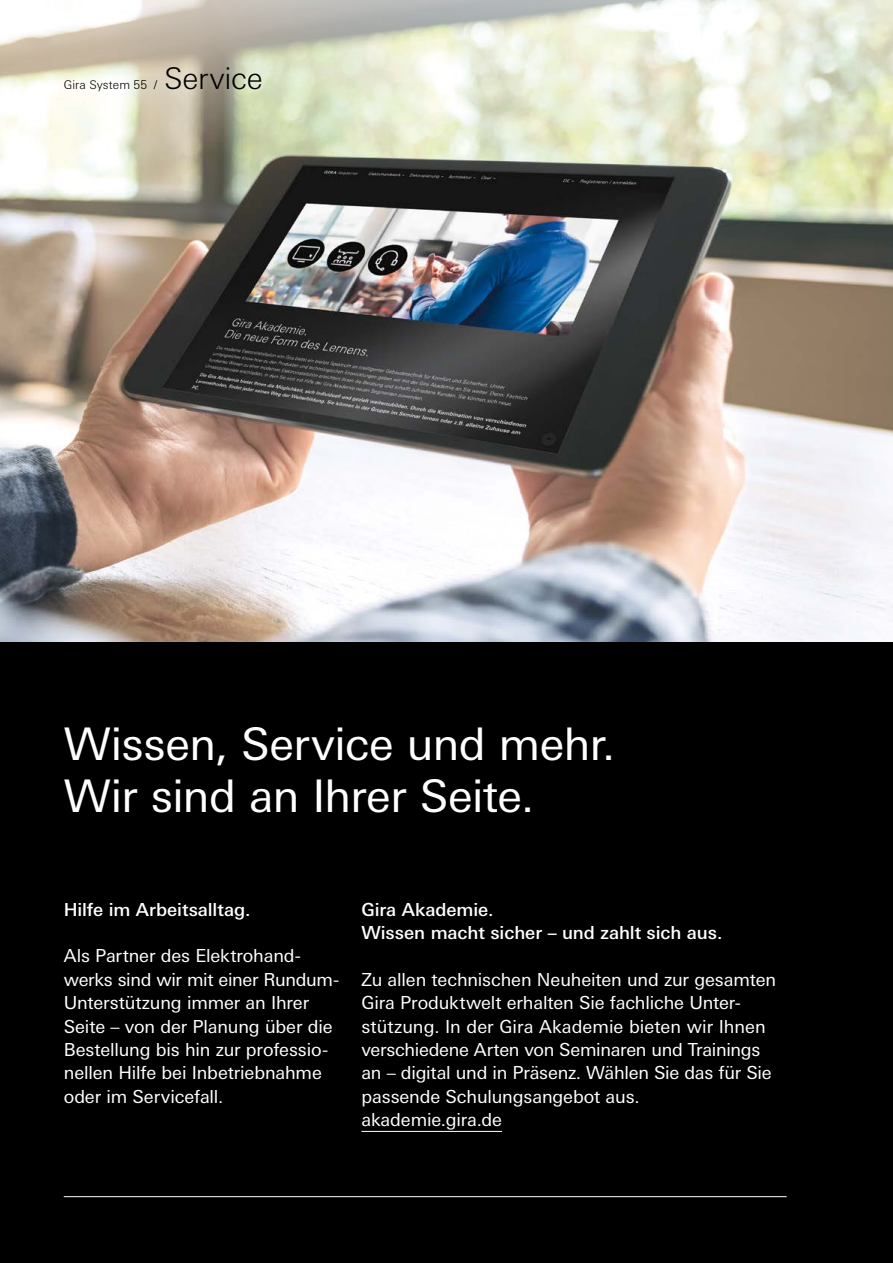
<style>
.page{position:relative;width:893px;height:1263px;background:#000}
.page>*{position:absolute;margin:0;border:0;box-sizing:border-box;transform-origin:0 0}
.t1{font:45px/52.5px "Univers Next W1 G";letter-spacing:-.01em;color:#fff}
.t2{font:300 30px "Univers Next W1 G";letter-spacing:-.005em;color:#000}
.t3{font:18px/23.4px "Univers Next W1 G";letter-spacing:-.01em;color:#fff}
.t4{font:500 18px/23.4px "Univers Next W1 G";letter-spacing:-.005em;color:#fff}
.t5{font:300 12px "Univers Next W1 G";letter-spacing:.01em;color:#000}
</style>
<div class="page">
<img style="left:0;top:155px;width:893px;height:487px">
<svg style="left:0;top:0;width:893px;height:155px;background:#dfe0cf"></svg>
<hr style="left:64px;top:1196px;width:723px;height:1px;background:#fff">
<hr style="left:361px;top:1131px;width:141px;height:1px;background:#fff">
<p class="t5" style="left:64px;top:78px;width:95px">Gira System 55 /</p>
<h2 class="t2" style="left:164px;top:61px;width:100px">Service</h2>
<h1 class="t1" style="left:64px;top:717px;width:553px">Wissen, Service und mehr.<br>Wir sind an Ihrer Seite.</h1>
<p class="t4" style="left:64px;top:897px;width:188px">Hilfe im Arbeitsalltag.</p>
<p class="t3" style="left:64px;top:944px;width:277px">Als Partner des Elektrohand&shy;werks sind wir mit einer Rundum-<br>Unterstützung immer an Ihrer<br>Seite – von der Planung über die<br>Bestellung bis hin zur professio&shy;nellen Hilfe bei Inbetriebnahme oder im Servicefall.</p>
<p class="t4" style="left:361px;top:897px;width:362px">Gira Akademie.<br>Wissen macht sicher – und zahlt sich aus.</p>
<p class="t3" style="left:361px;top:968px;width:416px">Zu allen technischen Neuheiten und zur gesamten Gira Produktwelt erhalten Sie fachliche Unter&shy;stützung. In der Gira Akademie bieten wir Ihnen verschiedene Arten von Seminaren und Trainings an – digital und in Präsenz. Wählen Sie das für Sie passende Schulungsangebot aus. akademie.gira.de</p>
</div>
